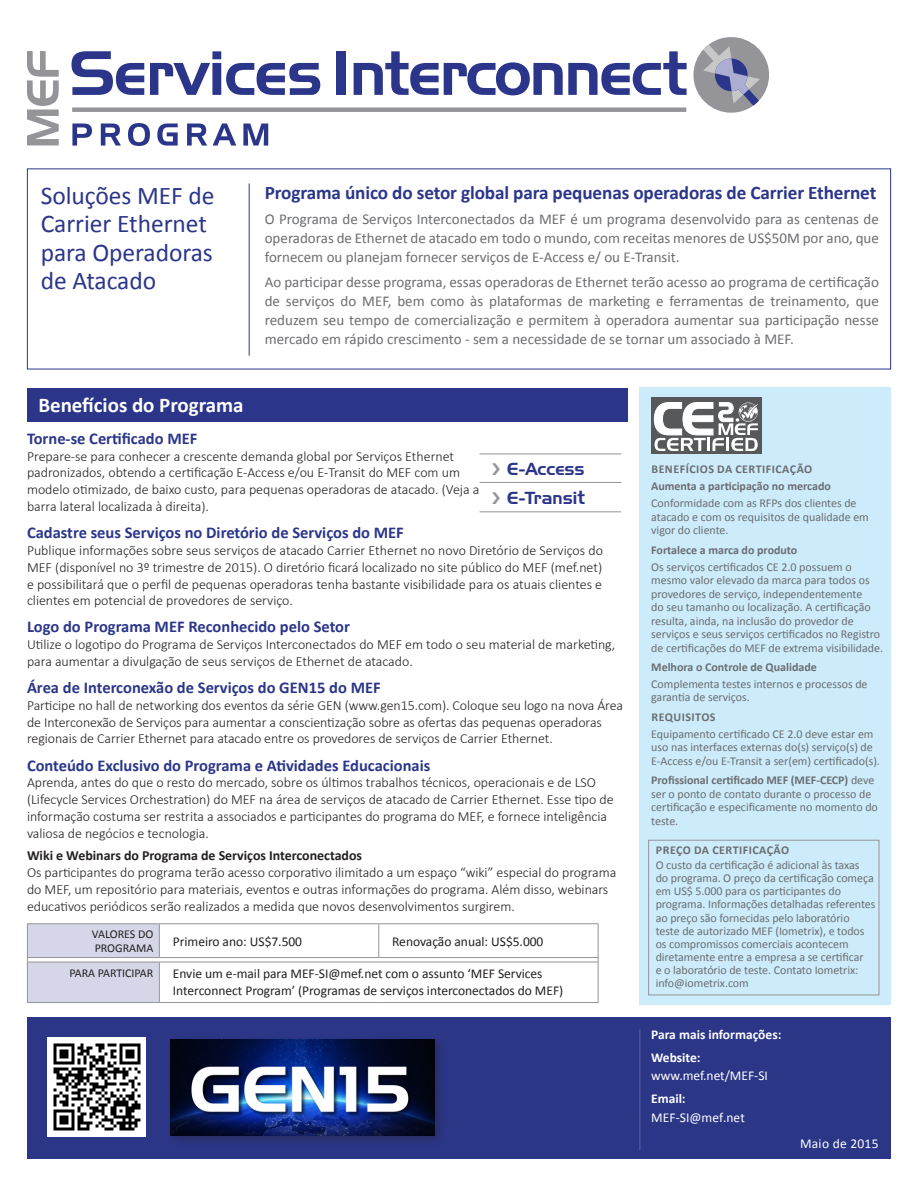
<style>
.page{position:relative;width:918px;height:1188px;background:#fff}
.page>*{position:absolute;margin:0;border:0;box-sizing:border-box;transform-origin:0 0}
.t1{font:25.5px/28.5px "Calibri";color:#2b368a}
.t2{font:700 21px "Calibri";color:#fff}
.t3{font:700 19.2px "Calibri";letter-spacing:-.005em;color:#2b368a}
.t4{font:16.95px/29.4px "Handel Gothic BT";color:#2b368a}
.t5{font:700 16.5px "Calibri";color:#2b368a}
.t6{font:15px/18.8px "Calibri";color:#6c6d70;text-align:justify}
.t7{font:300 13.95px/16.8px "Calibri";color:#231f20}
.t8{font:700 13.95px "Calibri";color:#231f20}
.t9{font:13.5px/16.5px "Calibri";color:#231f20}
.t10{font:13.5px "Calibri";letter-spacing:.005em;color:#fff}
.t11{font:700 13.5px/23.4px "Calibri";color:#fff}
.t12{font:12px/13.5px "Calibri";letter-spacing:-.005em;color:#6c6d70}
.t13{font:700 12px/17px "Calibri";color:#6c6d70}
.t14{font:12px/13.5px "Calibri";color:#231f20}
.t15{font:700 12px "Calibri";letter-spacing:.04em;color:#6c6d70}
.s1{font-size:18.6px}
.s2{font-weight:700}
</style>
<div class="page">
<div style="left:639px;top:388px;width:252px;height:617px;background:#ccecfb"></div>
<div style="left:27px;top:1018px;width:864px;height:141px;background:#2b3687"></div>
<svg style="left:27px;top:51px;width:32px;height:94px"></svg>
<svg style="left:72px;top:123px;width:20px;height:23px"></svg>
<svg style="left:101px;top:123px;width:20px;height:23px"></svg>
<svg style="left:128px;top:123px;width:22px;height:23px"></svg>
<svg style="left:157px;top:123px;width:21px;height:23px"></svg>
<svg style="left:187px;top:123px;width:20px;height:23px"></svg>
<svg style="left:213px;top:123px;width:23px;height:23px"></svg>
<svg style="left:243px;top:123px;width:25px;height:23px"></svg>
<svg style="left:72px;top:37px;width:697px;height:76px"></svg>
<hr style="left:249px;top:183px;width:1px;height:173px;background:#2b368a">
<hr style="left:480px;top:454px;width:141px;height:1px;background:#949499">
<hr style="left:480px;top:482px;width:141px;height:1px;background:#949499">
<hr style="left:480px;top:511px;width:141px;height:1px;background:#949499">
<img style="left:47px;top:1038px;width:99px;height:98px">
<div style="left:27px;top:388px;width:600px;height:33px;background:#2b368a"></div>
<hr style="left:639px;top:1029px;width:1px;height:121px;background:#565ea1">
<div style="left:651px;top:397px;width:110px;height:57px;background:#57585a"></div>
<svg style="left:654px;top:402px;width:104px;height:49px"></svg>
<div style="left:648px;top:840px;width:231px;height:155px;border:1px solid #949499"></div>
<div style="left:166px;top:1035px;width:281px;height:113px;background:#231f20;opacity:.37"></div>
<img style="left:171px;top:1040px;width:264px;height:96px">
<div style="left:27px;top:924px;width:132px;height:34px;background:#d5d7e8"></div>
<div style="left:27px;top:962px;width:132px;height:41px;background:#d5d7e8"></div>
<hr style="left:27px;top:923px;width:132px;height:1px;background:#949499">
<hr style="left:27px;top:924px;width:1px;height:33px;background:#949499">
<hr style="left:159px;top:923px;width:220px;height:1px;background:#949499">
<hr style="left:159px;top:924px;width:1px;height:33px;background:#949499">
<hr style="left:379px;top:923px;width:219px;height:1px;background:#949499">
<hr style="left:378px;top:924px;width:1px;height:33px;background:#949499">
<hr style="left:598px;top:924px;width:1px;height:33px;background:#949499">
<hr style="left:27px;top:957px;width:132px;height:1px;background:#949499">
<hr style="left:159px;top:957px;width:220px;height:1px;background:#949499">
<hr style="left:379px;top:957px;width:219px;height:1px;background:#949499">
<hr style="left:27px;top:962px;width:132px;height:1px;background:#949499">
<hr style="left:27px;top:962px;width:1px;height:40px;background:#949499">
<hr style="left:159px;top:962px;width:220px;height:1px;background:#949499">
<hr style="left:159px;top:962px;width:1px;height:40px;background:#949499">
<hr style="left:379px;top:962px;width:219px;height:1px;background:#949499">
<hr style="left:598px;top:962px;width:1px;height:40px;background:#949499">
<hr style="left:27px;top:1002px;width:132px;height:1px;background:#949499">
<hr style="left:159px;top:1002px;width:220px;height:1px;background:#949499">
<hr style="left:379px;top:1002px;width:219px;height:1px;background:#949499">
<h1 class="t1" style="left:41px;top:180px;width:175px">Soluções MEF de<br>Carrier Ethernet para Operadoras de Atacado</h1>
<h2 class="t2" style="left:38px;top:392px;width:206px">Benefícios do Programa</h2>
<h3 class="t3" style="left:265px;top:181px;width:613px">Programa único do setor global para pequenas operadoras de Carrier Ethernet</h3>
<p class="t6" style="left:265px;top:209px;width:616px">O Programa de Serviços Interconectados da MEF é um programa desenvolvido para as centenas de operadoras de Ethernet de atacado em todo o mundo, com receitas menores de US$50M por ano, que fornecem ou planejam fornecer serviços de E-Access e/ ou E-Transit.</p>
<p class="t6" style="left:265px;top:272px;width:616px">Ao participar desse programa, essas operadoras de Ethernet terão acesso ao programa de certificação de serviços do MEF, bem como às plataformas de marketing e ferramentas de treinamento, que reduzem seu tempo de comercialização e permitem à operadora aumentar sua participação nesse mercado em rápido crescimento - sem a necessidade de se tornar um associado à MEF.</p>
<p class="t5" style="left:27px;top:428px;width:172px">Torne-se Certificado MEF</p>
<p class="t7" style="left:27px;top:447px;width:454px">Prepare-se para conhecer a crescente demanda global por Serviços Ethernet padronizados, obtendo a certificação E-Access e/ou E-Transit do MEF com um modelo otimizado, de baixo custo, para pequenas operadoras de atacado. (Veja a barra lateral localizada à direita).</p>
<p class="t5" style="left:27px;top:522px;width:378px">Cadastre seus Serviços no Diretório de Serviços do MEF</p>
<p class="t7" style="left:27px;top:541px;width:577px;text-align:justify">Publique informações sobre seus serviços de atacado Carrier Ethernet no novo Diretório de Serviços do MEF (disponível no 3º trimestre de 2015). O diretório ficará localizado no site público do MEF (mef.net) e possibilitará que o perfil de pequenas operadoras tenha bastante visibilidade para os atuais clientes e clientes em potencial de provedores de serviço.</p>
<p class="t5" style="left:27px;top:617px;width:324px">Logo do Programa MEF Reconhecido pelo Setor</p>
<p class="t7" style="left:27px;top:636px;width:590px">Utilize o logotipo do Programa de Serviços Interconectados do MEF em todo o seu material de marketing, para aumentar a divulgação de seus serviços de Ethernet de atacado.</p>
<p class="t5" style="left:27px;top:677px;width:355px">Área de Interconexão de Serviços do GEN15 do MEF</p>
<p class="t7" style="left:27px;top:696px;width:598px">Participe no hall de networking dos eventos da série GEN (www.gen15.com). Coloque seu logo na nova Área de Interconexão de Serviços para aumentar a conscientização sobre as ofertas das pequenas operadoras regionais de Carrier Ethernet para atacado entre os provedores de serviços de Carrier Ethernet.</p>
<p class="t5" style="left:27px;top:755px;width:405px">Conteúdo Exclusivo do Programa e Atividades Educacionais</p>
<p class="t7" style="left:27px;top:774px;width:588px">Aprenda, antes do que o resto do mercado, sobre os últimos trabalhos técnicos, operacionais e de LSO (Lifecycle Services Orchestration) do MEF na área de serviços de atacado de Carrier Ethernet. Esse tipo de informação costuma ser restrita a associados e participantes do programa do MEF, e fornece inteligência valiosa de negócios e tecnologia.</p>
<p class="t8" style="left:27px;top:847px;width:337px">Wiki e Webinars do Programa de Serviços Interconectados</p>
<p class="t7" style="left:27px;top:864px;width:591px">Os participantes do programa terão acesso corporativo ilimitado a um espaço “wiki” especial do programa do MEF, um repositório para materiais, eventos e outras informações do programa. Além disso, webinars educativos periódicos serão realizados a medida que novos desenvolvimentos surgirem.</p>
<p class="t4" style="left:507px;top:454px;width:79px">E-Access<br>E-Transi<span class="s1">t</span></p>
<p class="t14" style="left:92px;top:927px;width:63px">VALORES DO<br>PROGRAMA</p>
<p class="t9" style="left:173px;top:932px;width:131px">Primeiro ano: US$7.500</p>
<p class="t9" style="left:392px;top:932px;width:153px">Renovação anual: US$5.000</p>
<p class="t14" style="left:70px;top:966px;width:85px">PARA PARTICIPAR</p>
<p class="t9" style="left:173px;top:965px;width:392px">Envie um e-mail para MEF-SI@mef.net com o assunto ‘MEF Services<br>Interconnect Program’ (Programas de serviços interconectados do MEF)</p>
<p class="t13" style="left:651px;top:460px;width:181px">BENEFÍCIOS DA CERTIFICAÇÃO<br>Aumenta a participação no mercado</p>
<p class="t12" style="left:651px;top:496px;width:219px">Conformidade com as RFPs dos clientes de atacado e com os requisitos de qualidade em vigor do cliente.</p>
<p class="t13" style="left:651px;top:540px;width:148px">Fortalece a marca do produto</p>
<p class="t12" style="left:651px;top:559px;width:233px">Os serviços certificados CE 2.0 possuem o mesmo valor elevado da marca para todos os provedores de serviço, independentemente<br>do seu tamanho ou localização. A certificação resulta, ainda, na inclusão do provedor de serviços e seus serviços certificados no Registro de certificações do MEF de extrema visibilidade.</p>
<p class="t13" style="left:651px;top:658px;width:167px">Melhora o Controle de Qualidade</p>
<p class="t12" style="left:651px;top:677px;width:218px">Complementa testes internos e processos de garantia de serviços.</p>
<p class="t15" style="left:651px;top:709px;width:66px">REQUISITOS</p>
<p class="t12" style="left:651px;top:727px;width:230px">Equipamento certificado CE 2.0 deve estar em uso nas interfaces externas do(s) serviço(s) de<br>E-Access e/ou E-Transit a ser(em) certificado(s).</p>
<p class="t12" style="left:651px;top:773px;width:228px"><span class="s2">Profissional certificado MEF (MEF-CECP)</span> deve ser o ponto de contato durante o processo de certificação e especificamente no momento do teste.</p>
<p class="t15" style="left:656px;top:842px;width:135px">PREÇO DA CERTIFICAÇÃO</p>
<p class="t12" style="left:656px;top:858px;width:221px;line-height:13px">O custo da certificação é adicional às taxas<br>do programa. O preço da certificação começa em US$ 5.000 para os participantes do programa. Informações detalhadas referentes ao preço são fornecidas pelo laboratório teste de autorizado MEF (Iometrix), e todos os compromissos comerciais acontecem diretamente entre a empresa a se certificar<br>e o laboratório de teste. Contato Iometrix: info@iometrix.com</p>
<p class="t11" style="left:651px;top:1022px;width:132px">Para mais informações:<br>Website:</p>
<p class="t10" style="left:651px;top:1067px;width:118px">www.mef.net/MEF-SI</p>
<p class="t11" style="left:651px;top:1086px;width:36px">Email:</p>
<p class="t10" style="left:651px;top:1109px;width:95px">MEF-SI@mef.net</p>
<p class="t10" style="left:800px;top:1135px;width:80px">Maio de 2015</p>
</div>
